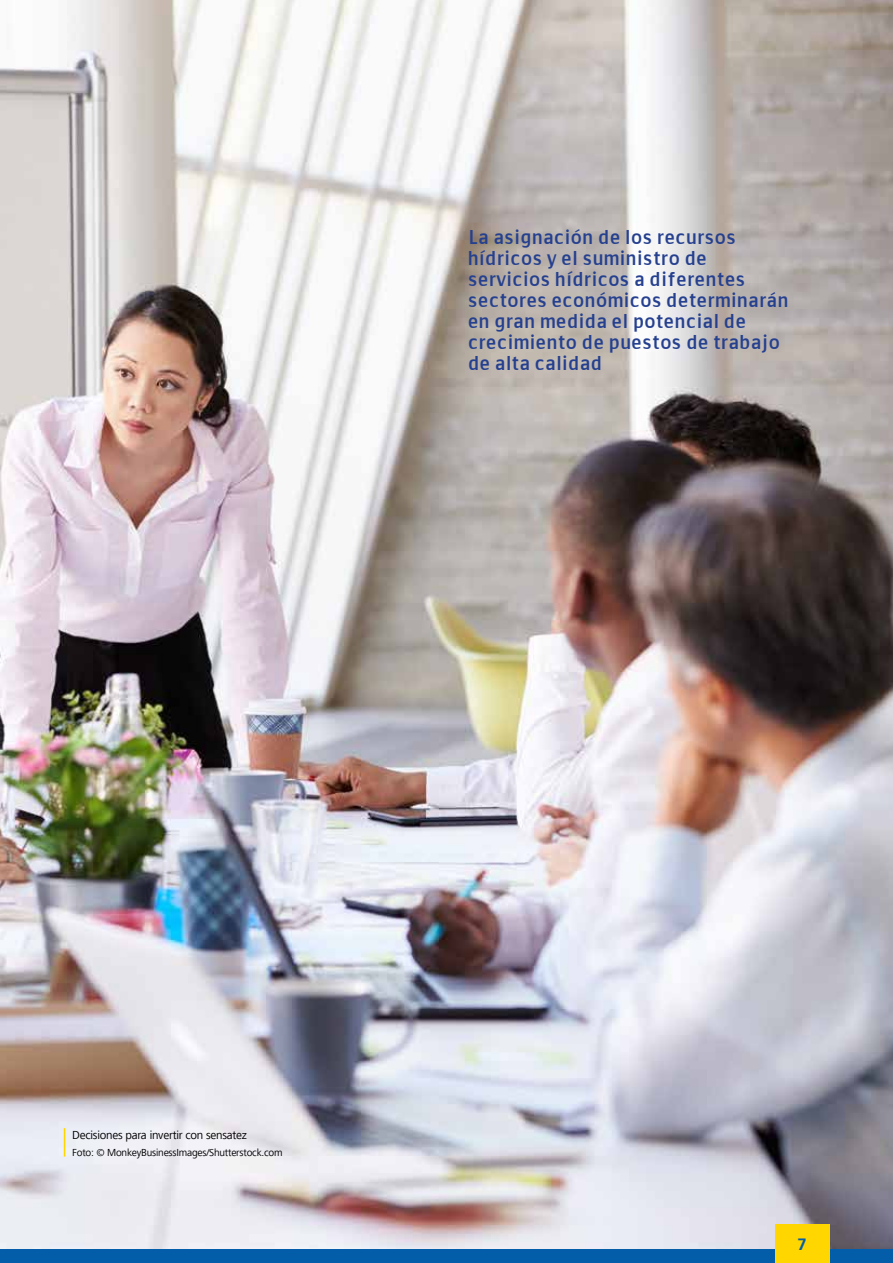
<style>
.page{position:relative;width:893px;height:1263px;background:#fff}
.page>*{position:absolute;margin:0;border:0;box-sizing:border-box;transform-origin:0 0}
.t1{font:19.5px/21px "Communist Sans";color:#25408f}
.t2{font:700 16.5px "Frutiger LT Std";color:#045da9}
.t3{font:12px "Frutiger Next LT";letter-spacing:-.02em;color:#000}
.t4{font:10.5px "Frutiger Next LT";letter-spacing:-.02em;color:#000}
</style>
<div class="page">
<img style="left:0;top:0;width:893px;height:1249px">
<svg style="left:64px;top:1128px;width:1px;height:28px"></svg>
<div style="left:0;top:1249px;width:893px;height:14px;background:#045da9"></div>
<div style="left:775px;top:1224px;width:54px;height:39px;background:#ffd600"></div>
<p class="t1" style="left:468px;top:229px;width:323px">La asignación de los recursos hídricos y el suministro de servicios hídricos a diferentes sectores económicos determinarán en gran medida el potencial de crecimiento de puestos de trabajo de alta calidad</p>
<p class="t3" style="left:72px;top:1128px;width:176px">Decisiones para invertir con sensatez</p>
<p class="t4" style="left:72px;top:1146px;width:212px">Foto: © MonkeyBusinessImages/Shutterstock.com</p>
<p class="t2" style="left:797px;top:1235px;width:11px">7</p>
</div>
